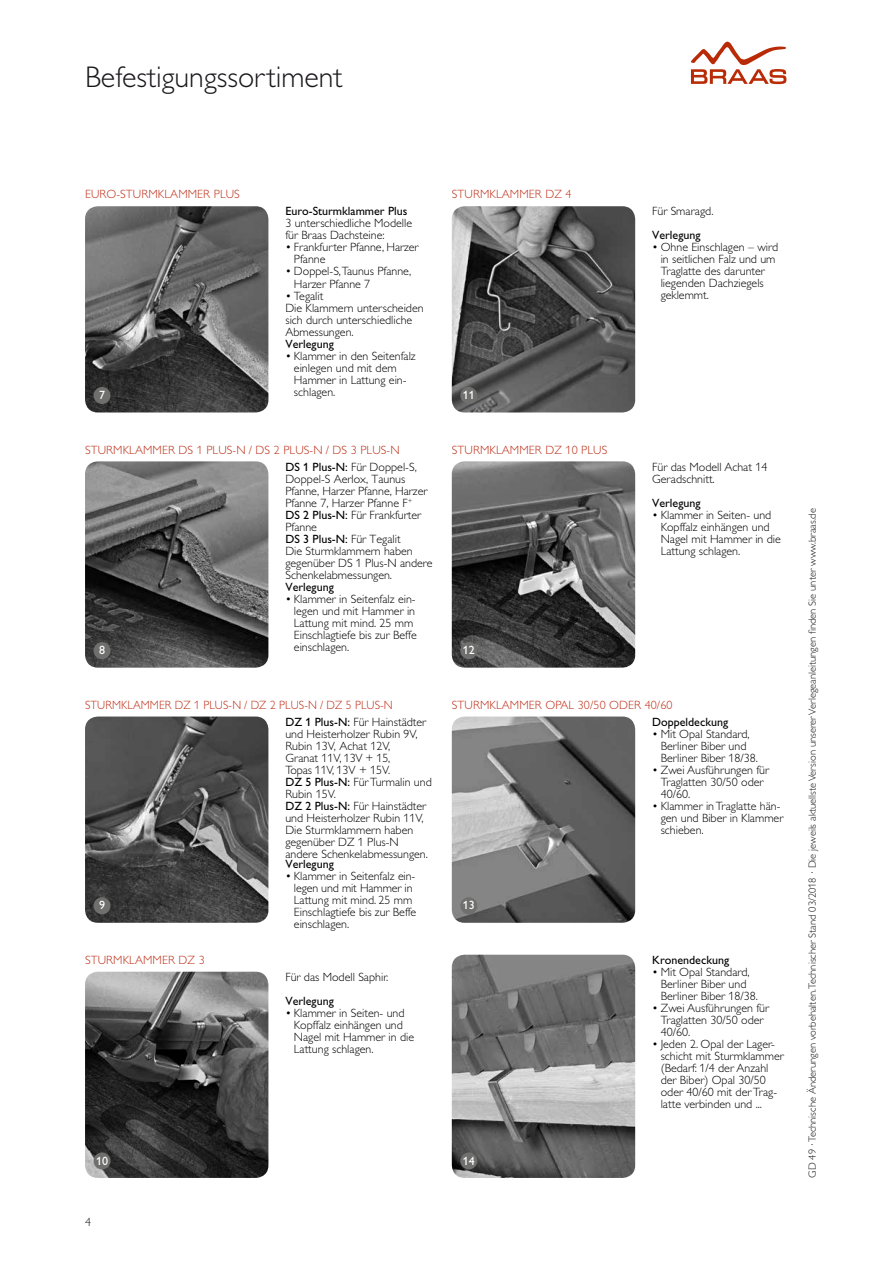
<style>
.page{position:relative;width:893px;height:1263px;background:#fff}
.page>*{position:absolute;margin:0;border:0;box-sizing:border-box;transform-origin:0 0}
.t1{font:300 30px "Gill Alt One";color:#1a171b}
.t2{font:300 12px/12px "Gill Alt One";color:#000}
.t3{font:300 12px "Gill Alt One";letter-spacing:.01em;color:#bd2d16}
.t4{font:12px "Gill Alt One";color:#000}
.t5{font:300 12px "Gill Alt One";letter-spacing:.01em;color:#bd2d16;scale:.96 1}
.t6{font:12px "Gill Alt One";color:#fff}
.t7{font:300 12px "Gill Alt One";color:#1a171b}
.t8{font:300 10.5px "Gill Alt One";color:#1a171b}
.s1{font-weight:400}
</style>
<div class="page">
<svg style="left:691px;top:42px;width:95px;height:42px"></svg>
<img style="left:452px;top:206px;width:183px;height:206px">
<div style="left:460px;top:387px;width:17px;height:17px;background:#6f6f6e;border-radius:50%"></div>
<img style="left:452px;top:716px;width:183px;height:207px">
<div style="left:460px;top:897px;width:17px;height:17px;background:#6f6f6e;border-radius:50%"></div>
<img style="left:85px;top:972px;width:183px;height:206px">
<div style="left:94px;top:1152px;width:17px;height:17px;background:#6f6f6e;border-radius:50%"></div>
<img style="left:85px;top:716px;width:183px;height:207px">
<div style="left:94px;top:897px;width:17px;height:17px;background:#6f6f6e;border-radius:50%"></div>
<img style="left:452px;top:955px;width:183px;height:223px">
<div style="left:460px;top:1152px;width:17px;height:17px;background:#6f6f6e;border-radius:50%"></div>
<img style="left:452px;top:461px;width:183px;height:207px">
<div style="left:460px;top:642px;width:17px;height:17px;background:#6f6f6e;border-radius:50%"></div>
<img style="left:85px;top:206px;width:183px;height:206px">
<div style="left:94px;top:387px;width:17px;height:17px;background:#6f6f6e;border-radius:50%"></div>
<img style="left:85px;top:461px;width:183px;height:207px">
<div style="left:94px;top:642px;width:17px;height:17px;background:#6f6f6e;border-radius:50%"></div>
<h1 class="t1" style="left:85px;top:60px;width:259px">Befestigungssortiment</h1>
<p class="t3" style="left:85px;top:188px;width:156px">EURO-STURMKLAMMER PLUS</p>
<p class="t3" style="left:452px;top:188px;width:121px">STURMKLAMMER DZ 4</p>
<p class="t6" style="left:99px;top:388px;width:7px">7</p>
<p class="t4" style="left:285px;top:205px;width:123px">Euro-Sturmklammer Plus</p>
<p class="t2" style="left:285px;top:217px;width:128px">3 unterschiedliche Modelle für Braas Dachsteine:</p>
<p class="t2" style="left:294px;top:241px;width:126px;text-indent:-9px">• Frankfurter Pfanne, Harzer<br>Pfanne</p>
<p class="t2" style="left:294px;top:265px;width:119px;text-indent:-9px">• Doppel-S,Taunus Pfanne,<br>Harzer Pfanne 7</p>
<p class="t2" style="left:285px;top:289px;width:140px">• Tegalit<br>Die Klammern unterscheiden sich durch unterschiedliche<br>Abmessungen.</p>
<p class="t4" style="left:285px;top:337px;width:50px">Verlegung</p>
<p class="t2" style="left:294px;top:349px;width:123px;text-indent:-9px">• Klammer in den Seitenfalz einlegen und mit dem<br>Hammer in Lattung ein&shy;schlagen.</p>
<p class="t6" style="left:463px;top:388px;width:13px">11</p>
<p class="t2" style="left:652px;top:205px;width:63px">Für Smaragd.</p>
<p class="t4" style="left:652px;top:228px;width:50px">Verlegung</p>
<p class="t2" style="left:661px;top:241px;width:119px;text-indent:-9px">• Ohne Einschlagen – wird in seitlichen Falz und um<br>Traglatte des darunter liegenden Dachziegels geklemmt.</p>
<p class="t3" style="left:85px;top:443px;width:316px">STURMKLAMMER DS 1 PLUS-N / DS 2 PLUS-N / DS 3 PLUS-N</p>
<p class="t3" style="left:452px;top:443px;width:157px">STURMKLAMMER DZ 10 PLUS</p>
<p class="t6" style="left:99px;top:643px;width:7px">8</p>
<p class="t2" style="left:285px;top:461px;width:149px"><span class="s1">DS 1 Plus-N:</span> Für Doppel-S,<br>Doppel-S Aerlox, Taunus<br>Pfanne, Harzer Pfanne, Harzer<br>Pfanne 7, Harzer Pfanne F<sup>+<br></sup><span class="s1">DS 2 Plus-N:</span> Für Frankfurter<br>Pfanne<br><span class="s1">DS 3 Plus-N:</span> Für Tegalit<br>Die Sturmklammern haben gegenüber DS 1 Plus-N andere<br>Schenkelabmessungen.</p>
<p class="t4" style="left:285px;top:580px;width:50px">Verlegung</p>
<p class="t2" style="left:294px;top:593px;width:124px;text-indent:-9px">• Klammer in Seitenfalz ein&shy;legen und mit Hammer in<br>Lattung mit mind. 25 mm<br>Einschlagtiefe bis zur Beffe einschlagen.</p>
<p class="t6" style="left:463px;top:643px;width:13px">12</p>
<p class="t2" style="left:652px;top:461px;width:117px">Für das Modell Achat 14<br>Geradschnitt.</p>
<p class="t4" style="left:652px;top:496px;width:50px">Verlegung</p>
<p class="t2" style="left:661px;top:509px;width:122px;text-indent:-9px">• Klammer in Seiten- und<br>Kopffalz einhängen und<br>Nagel mit Hammer in die<br>Lattung schlagen.</p>
<p class="t5" style="left:85px;top:698px;width:322px">STURMKLAMMER DZ 1 PLUS-N / DZ 2 PLUS-N / DZ 5 PLUS-N</p>
<p class="t3" style="left:452px;top:698px;width:222px">STURMKLAMMER OPAL 30/50 ODER 40/60</p>
<p class="t6" style="left:99px;top:898px;width:7px">9</p>
<p class="t2" style="left:285px;top:716px;width:148px"><span class="s1">DZ 1 Plus-N:</span> Für Hainstädter und Heisterholzer Rubin 9V,<br>Rubin 13V, Achat 12V,<br>Granat 11V, 13V + 15,<br>Topas 11V, 13V + 15V.<br><span class="s1">DZ 5 Plus-N:</span> Für Turmalin und<br>Rubin 15V.<br><span class="s1">DZ 2 Plus-N:</span> Für Hainstädter und Heisterholzer Rubin 11V,<br>Die Sturmklammern haben gegenüber DZ 1 Plus-N andere Schenkelabmessungen.</p>
<p class="t4" style="left:285px;top:857px;width:50px">Verlegung</p>
<p class="t2" style="left:294px;top:869px;width:124px;text-indent:-9px">• Klammer in Seitenfalz ein&shy;legen und mit Hammer in<br>Lattung mit mind. 25 mm<br>Einschlagtiefe bis zur Beffe einschlagen.</p>
<p class="t6" style="left:463px;top:898px;width:13px">13</p>
<p class="t4" style="left:652px;top:715px;width:77px">Doppeldeckung</p>
<p class="t2" style="left:661px;top:728px;width:99px;text-indent:-9px">• Mit Opal Standard,<br>Berliner Biber und<br>Berliner Biber 18/38.</p>
<p class="t2" style="left:661px;top:764px;width:110px;text-indent:-9px">• Zwei Ausführungen für<br>Traglatten 30/50 oder<br>40/60.</p>
<p class="t2" style="left:661px;top:800px;width:124px;text-indent:-9px">• Klammer in Traglatte hän&shy;gen und Biber in Klammer schieben.</p>
<p class="t3" style="left:85px;top:953px;width:121px">STURMKLAMMER DZ 3</p>
<p class="t2" style="left:285px;top:971px;width:104px">Für das Modell Saphir.</p>
<p class="t4" style="left:285px;top:994px;width:50px">Verlegung</p>
<p class="t2" style="left:294px;top:1007px;width:122px;text-indent:-9px">• Klammer in Seiten- und<br>Kopffalz einhängen und<br>Nagel mit Hammer in die<br>Lattung schlagen.</p>
<p class="t4" style="left:652px;top:953px;width:78px">Kronendeckung</p>
<p class="t2" style="left:661px;top:966px;width:99px;text-indent:-9px">• Mit Opal Standard,<br>Berliner Biber und<br>Berliner Biber 18/38.</p>
<p class="t2" style="left:661px;top:1002px;width:110px;text-indent:-9px">• Zwei Ausführungen für<br>Traglatten 30/50 oder<br>40/60.</p>
<p class="t2" style="left:661px;top:1038px;width:125px;text-indent:-9px">• Jeden 2. Opal der Lager&shy;schicht mit Sturmklammer (Bedarf: 1/4 der Anzahl der Biber) Opal 30/50 oder 40/60 mit der Trag&shy;latte verbinden und ...</p>
<p class="t6" style="left:96px;top:1154px;width:13px">10</p>
<p class="t6" style="left:463px;top:1154px;width:13px">14</p>
<p class="t8" style="left:806px;top:1178px;width:671px;rotate:-90deg">GD 49 · Technische Änderungen vorbehalten.Technischer Stand 03/2018 · Die jeweils aktuellste Version unserer Verlegeanleitungen finden Sie unter www.braas.de</p>
<p class="t7" style="left:85px;top:1216px;width:7px">4</p>
</div>
